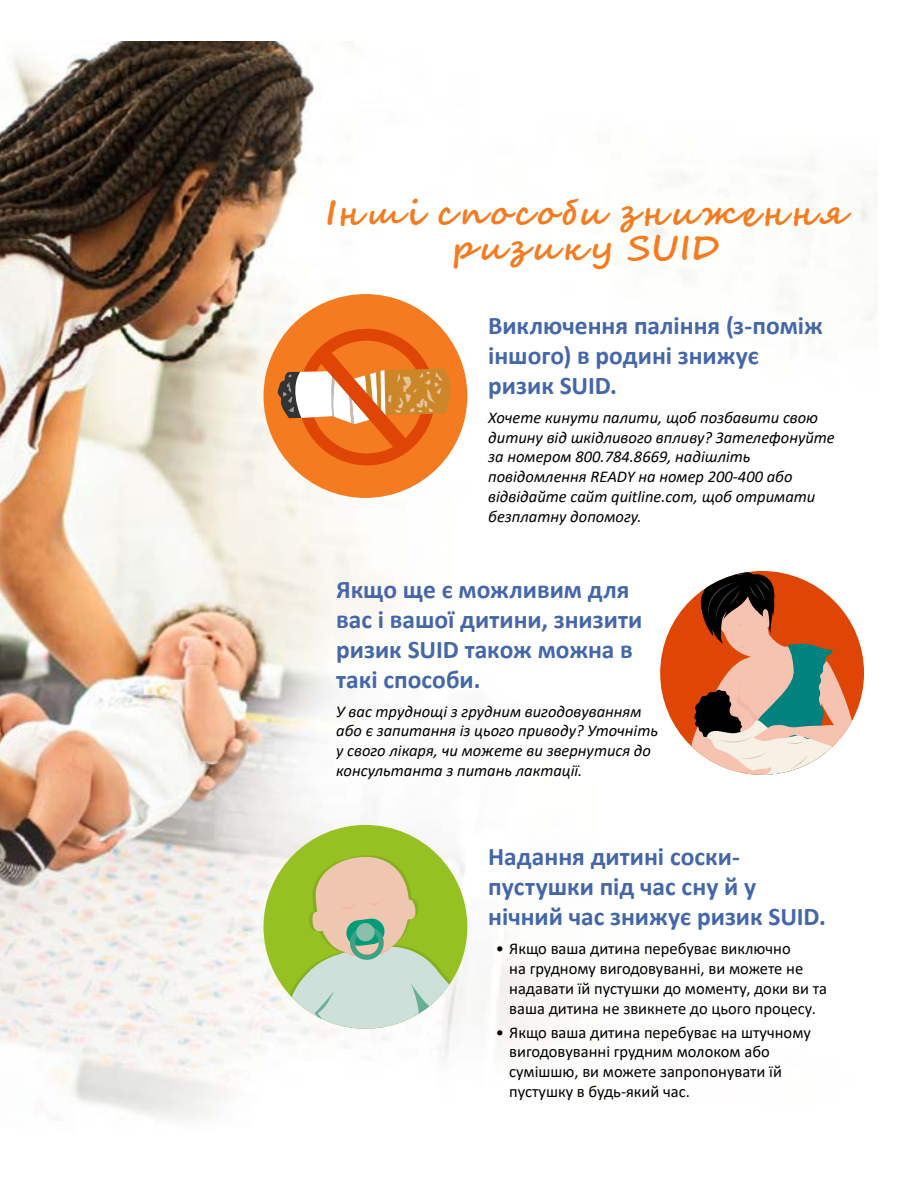
<style>
.page{position:relative;width:918px;height:1188px;background:#fff}
.page>*{position:absolute;margin:0;border:0;box-sizing:border-box;transform-origin:0 0}
.t1{font:700 34.5px/34.5px "Segoe Script";letter-spacing:.11em;color:#f47b20;text-align:center}
.t2{font:700 25.5px/30px "Calibri";color:#4467a9}
.t3{font:italic 16.5px/19.8px "Calibri";color:#000}
.t4{font:16.5px/19.8px "Calibri";color:#000}
</style>
<div class="page">
<img style="left:0;top:42px;width:878px;height:1079px">
<div style="left:660px;top:571px;width:204px;height:204px;background:#df4505;border-radius:50%"></div>
<svg style="left:691px;top:571px;width:166px;height:204px"></svg>
<div style="left:264px;top:294px;width:203px;height:204px;background:#f47b20;border-radius:50%"></div>
<svg style="left:277px;top:329px;width:180px;height:140px"></svg>
<div style="left:264px;top:825px;width:203px;height:204px;background:#95c122;border-radius:50%"></div>
<svg style="left:284px;top:855px;width:183px;height:174px"></svg>
<h1 class="t1" style="left:326px;top:196px;width:522px">Інші способи зниження ризику SUID</h1>
<h2 class="t2" style="left:488px;top:310px;width:336px">Виключення паління (з-поміж іншого) в родині знижує ризик SUID.</h2>
<p class="t3" style="left:488px;top:407px;width:348px">Хочете кинути палити, щоб позбавити свою дитину від шкідливого впливу? Зателефонуйте за номером 800.784.8669, надішліть повідомлення READY на номер 200-400 або відвідайте сайт quitline.com, щоб отримати безплатну допомогу.</p>
<h2 class="t2" style="left:336px;top:574px;width:308px">Якщо ще є можливим для вас і вашої дитини, знизити ризик SUID також можна в такі способи.</h2>
<p class="t3" style="left:336px;top:701px;width:323px">У вас труднощі з грудним вигодовуванням або є запитання із цього приводу? Уточніть у свого лікаря, чи можете ви звернутися до консультанта з питань лактації.</p>
<h2 class="t2" style="left:488px;top:842px;width:339px">Надання дитині соски&shy;пустушки під час сну й у нічний час знижує ризик SUID.</h2>
<p class="t4" style="left:509px;top:938px;width:319px;text-indent:-13px">• Якщо ваша дитина перебуває виключно<br>на грудному вигодовуванні, ви можете не надавати їй пустушки до моменту, доки ви та ваша дитина не звикнете до цього процесу.</p>
<p class="t4" style="left:509px;top:1022px;width:303px;text-indent:-13px">• Якщо ваша дитина перебуває на штучному вигодовуванні грудним молоком або сумішшю, ви можете запропонувати їй пустушку в будь-який час.</p>
</div>
